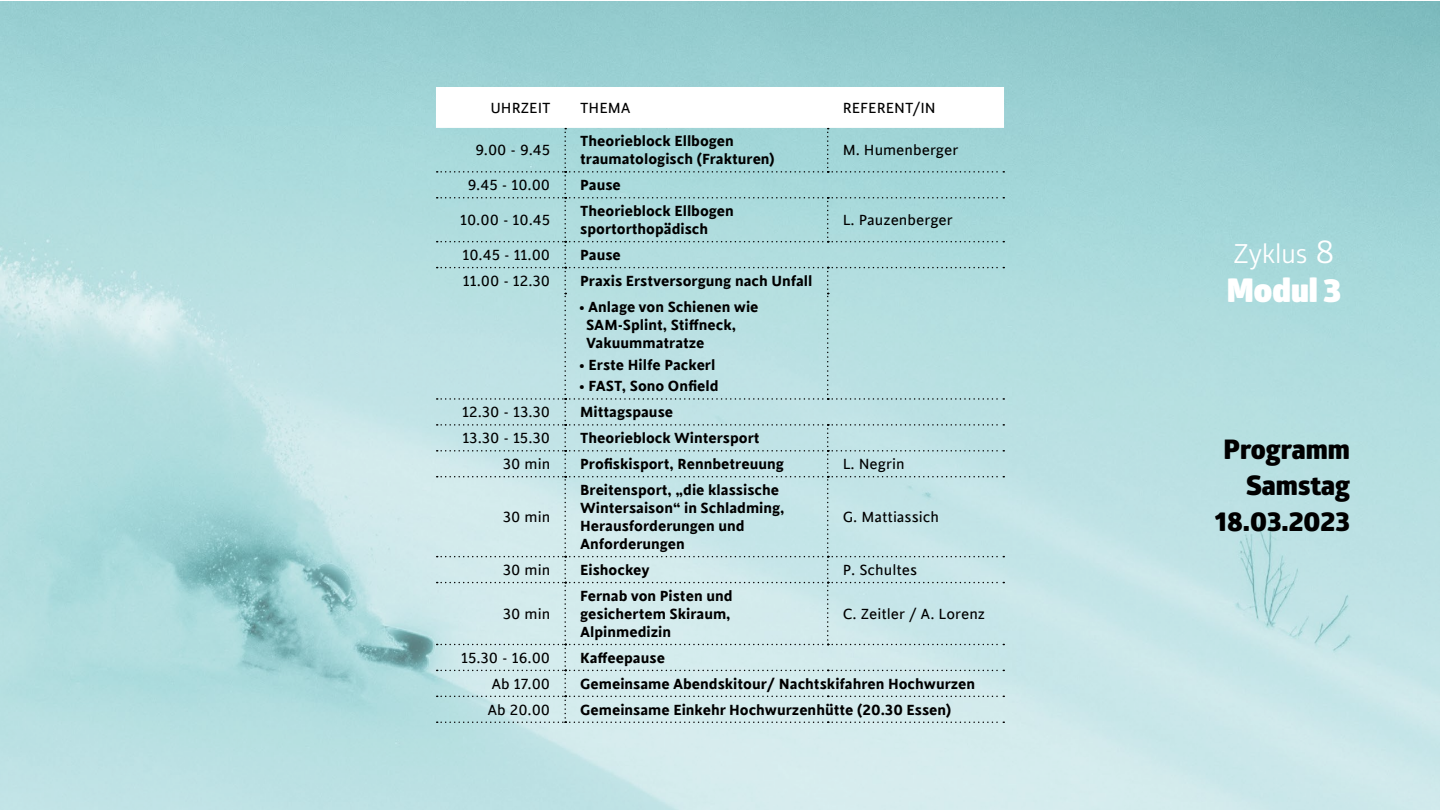
<style>
.page{position:relative;width:1440px;height:810px;background:#fff}
.page>*{position:absolute;margin:0;border:0;box-sizing:border-box;transform-origin:0 0}
.t1{font:900 32.78px "Glober";color:#fff}
.Absatzformat_4{font:800 27px "Glober";color:#000}
.t2{font:26.25px "Glober";color:#fff}
.Tabellentext_formati{font:700 16.5px/18px "Cinta";color:#000}
.Tabellentext_formati-2{font:16.5px "Cinta";color:#000}
.s1{font-size:32.78px}
</style>
<div class="page">
<img style="left:0;top:1px;width:1440px;height:809px">
<svg style="left:436px;top:87px;width:568px;height:636px"></svg>
<p class="Tabellentext_formati-2" style="left:490px;top:98px;width:62px">UHRZEIT</p>
<p class="Tabellentext_formati-2" style="left:580px;top:98px;width:52px">THEMA</p>
<p class="Tabellentext_formati-2" style="left:843px;top:98px;width:95px">REFERENT/IN</p>
<p class="Tabellentext_formati-2" style="left:475px;top:141px;width:76px">9.00 - 9.45</p>
<p class="Tabellentext_formati" style="left:580px;top:133px;width:196px">Theorieblock Ellbogen traumatologisch (Frakturen)</p>
<p class="Tabellentext_formati-2" style="left:843px;top:141px;width:117px">M. Humenberger</p>
<p class="Tabellentext_formati-2" style="left:468px;top:176px;width:84px">9.45 - 10.00</p>
<p class="Tabellentext_formati" style="left:580px;top:177px;width:42px">Pause</p>
<p class="Tabellentext_formati-2" style="left:460px;top:211px;width:91px">10.00 - 10.45</p>
<p class="Tabellentext_formati" style="left:580px;top:202px;width:155px">Theorieblock Ellbogen sportorthopädisch</p>
<p class="Tabellentext_formati-2" style="left:843px;top:211px;width:111px">L. Pauzenberger</p>
<p class="Tabellentext_formati-2" style="left:463px;top:246px;width:89px">10.45 - 11.00</p>
<p class="Tabellentext_formati" style="left:580px;top:246px;width:42px">Pause</p>
<p class="Tabellentext_formati-2" style="left:463px;top:272px;width:89px">11.00 - 12.30</p>
<p class="Tabellentext_formati" style="left:580px;top:272px;width:234px">Praxis Erstversorgung nach Unfall</p>
<p class="Tabellentext_formati" style="left:586px;top:298px;width:174px;text-indent:-8px">• Anlage von Schienen wie<br>SAM-Splint, Stiffneck,<br>Vakuummatratze</p>
<p class="Tabellentext_formati" style="left:579px;top:356px;width:138px">• Erste Hilfe Packerl</p>
<p class="Tabellentext_formati" style="left:579px;top:378px;width:141px">• FAST, Sono Onfield</p>
<p class="Tabellentext_formati-2" style="left:462px;top:403px;width:89px">12.30 - 13.30</p>
<p class="Tabellentext_formati" style="left:580px;top:404px;width:94px">Mittagspause</p>
<p class="Tabellentext_formati-2" style="left:462px;top:429px;width:89px">13.30 - 15.30</p>
<p class="Tabellentext_formati" style="left:580px;top:430px;width:181px">Theorieblock Wintersport</p>
<p class="Tabellentext_formati-2" style="left:503px;top:455px;width:49px">30 min</p>
<p class="Tabellentext_formati" style="left:580px;top:455px;width:205px">Profiskisport, Rennbetreuung</p>
<p class="Tabellentext_formati-2" style="left:843px;top:455px;width:63px">L. Negrin</p>
<p class="Tabellentext_formati-2" style="left:503px;top:508px;width:49px">30 min</p>
<p class="Tabellentext_formati" style="left:580px;top:481px;width:206px">Breitensport, „die klassische<br>Wintersaison“ in Schladming,<br>Herausforderungen und<br>Anforderungen</p>
<p class="Tabellentext_formati-2" style="left:843px;top:508px;width:98px">G. Mattiassich</p>
<p class="Tabellentext_formati-2" style="left:503px;top:561px;width:49px">30 min</p>
<p class="Tabellentext_formati" style="left:580px;top:561px;width:71px">Eishockey</p>
<p class="Tabellentext_formati-2" style="left:843px;top:561px;width:76px">P. Schultes</p>
<p class="Tabellentext_formati-2" style="left:503px;top:605px;width:49px">30 min</p>
<p class="Tabellentext_formati" style="left:580px;top:587px;width:154px;text-align:justify">Fernab von Pisten und gesichertem Skiraum, Alpinmedizin</p>
<p class="Tabellentext_formati-2" style="left:843px;top:605px;width:144px">C. Zeitler / A. Lorenz</p>
<p class="Tabellentext_formati-2" style="left:461px;top:648px;width:91px">15.30 - 16.00</p>
<p class="Tabellentext_formati" style="left:580px;top:649px;width:86px">Kaffeepause</p>
<p class="Tabellentext_formati-2" style="left:491px;top:674px;width:60px">Ab 17.00</p>
<p class="Tabellentext_formati" style="left:580px;top:675px;width:397px">Gemeinsame Abendskitour/ Nachtskifahren Hochwurzen</p>
<p class="Tabellentext_formati-2" style="left:487px;top:700px;width:64px">Ab 20.00</p>
<p class="Tabellentext_formati" style="left:580px;top:701px;width:373px">Gemeinsame Einkehr Hochwurzenhütte (20.30 Essen)</p>
<p class="t2" style="left:1234px;top:235px;width:102px">Zyklus <span class="s1">8</span></p>
<p class="t1" style="left:1227px;top:265px;width:116px">Modul 3</p>
<p class="Absatzformat_4" style="left:1224px;top:429px;width:128px">Programm</p>
<p class="Absatzformat_4" style="left:1246px;top:465px;width:105px">Samstag</p>
<p class="Absatzformat_4" style="left:1215px;top:501px;width:136px">18.03.2023</p>
</div>
